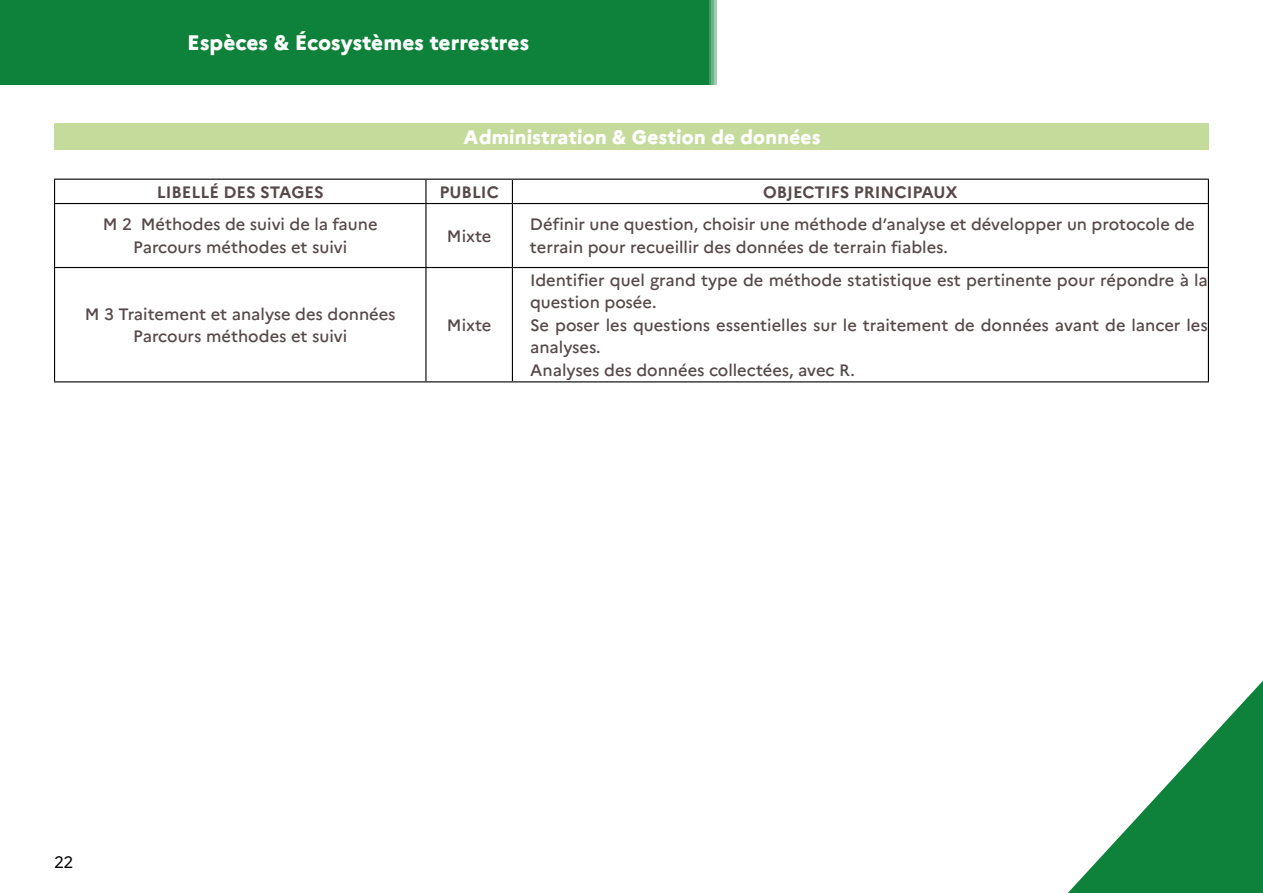
<style>
.page{position:relative;width:1263px;height:893px;background:#fff}
.page>*{position:absolute;margin:0;border:0;box-sizing:border-box;transform-origin:0 0}
.t1{font:800 21px "Marianne";letter-spacing:-.005em;color:#fff}
.t2{font:800 19.5px "Marianne";color:#fff}
.t3{font:500 16.5px/22.5px "Marianne";color:#564949;text-align:center}
.t4{font:700 16.5px "Marianne";color:#564949}
.t5{font:16.5px "Marianne";color:#000}
</style>
<div class="page">
<div style="left:0;top:0;width:716px;height:85px;background:#0e823a"></div>
<div style="left:54px;top:123px;width:1155px;height:27px;background:#c4db9b"></div>
<svg style="left:1068px;top:680px;width:195px;height:213px"></svg>
<hr style="left:54px;top:179px;width:372px;height:1px;background:#000">
<hr style="left:426px;top:179px;width:86px;height:1px;background:#000">
<hr style="left:512px;top:179px;width:697px;height:1px;background:#000">
<hr style="left:54px;top:203px;width:372px;height:1px;background:#000">
<hr style="left:426px;top:203px;width:86px;height:1px;background:#000">
<hr style="left:512px;top:203px;width:697px;height:1px;background:#000">
<hr style="left:54px;top:267px;width:372px;height:1px;background:#000">
<hr style="left:426px;top:267px;width:86px;height:1px;background:#000">
<hr style="left:512px;top:267px;width:697px;height:1px;background:#000">
<hr style="left:54px;top:381px;width:372px;height:1px;background:#000">
<hr style="left:426px;top:381px;width:86px;height:1px;background:#000">
<hr style="left:512px;top:381px;width:697px;height:1px;background:#000">
<svg style="left:54px;top:180px;width:1px;height:23px"></svg>
<hr style="left:54px;top:204px;width:1px;height:63px;background:#000">
<hr style="left:54px;top:268px;width:1px;height:113px;background:#000">
<svg style="left:425px;top:180px;width:1px;height:23px"></svg>
<svg style="left:512px;top:180px;width:1px;height:23px"></svg>
<svg style="left:1208px;top:180px;width:1px;height:23px"></svg>
<hr style="left:425px;top:204px;width:1px;height:63px;background:#000">
<hr style="left:512px;top:204px;width:1px;height:63px;background:#000">
<hr style="left:1208px;top:204px;width:1px;height:63px;background:#000">
<hr style="left:425px;top:268px;width:1px;height:113px;background:#000">
<hr style="left:512px;top:268px;width:1px;height:113px;background:#000">
<hr style="left:1208px;top:268px;width:1px;height:113px;background:#000">
<p class="t1" style="left:187px;top:30px;width:343px">Espèces &amp; Écosystèmes terrestres</p>
<p class="t2" style="left:464px;top:125px;width:359px">Administration &amp; Gestion de données</p>
<p class="t4" style="left:157px;top:182px;width:169px">LIBELLÉ DES STAGES</p>
<p class="t4" style="left:439px;top:182px;width:61px">PUBLIC</p>
<p class="t4" style="left:763px;top:182px;width:196px">OBJECTIFS PRINCIPAUX</p>
<p class="t3" style="left:103px;top:213px;width:276px">M 2 Méthodes de suivi de la faune<br>Parcours méthodes et suivi</p>
<p class="t3" style="left:447px;top:225px;width:46px">Mixte</p>
<p class="t3" style="left:530px;top:213px;width:666px;text-align:left">Définir une question, choisir une méthode d’analyse et développer un protocole de terrain pour recueillir des données de terrain fiables.</p>
<p class="t3" style="left:85px;top:302px;width:312px">M 3 Traitement et analyse des données<br>Parcours méthodes et suivi</p>
<p class="t3" style="left:447px;top:314px;width:46px">Mixte</p>
<p class="t3" style="left:530px;top:269px;width:679px;text-align:left">Identifier quel grand type de méthode statistique est pertinente pour répondre à la question posée.<br>Se poser les questions essentielles sur le traitement de données avant de lancer les analyses.<br>Analyses des données collectées, avec R.</p>
<p class="t5" style="left:54px;top:852px;width:21px">22</p>
</div>
